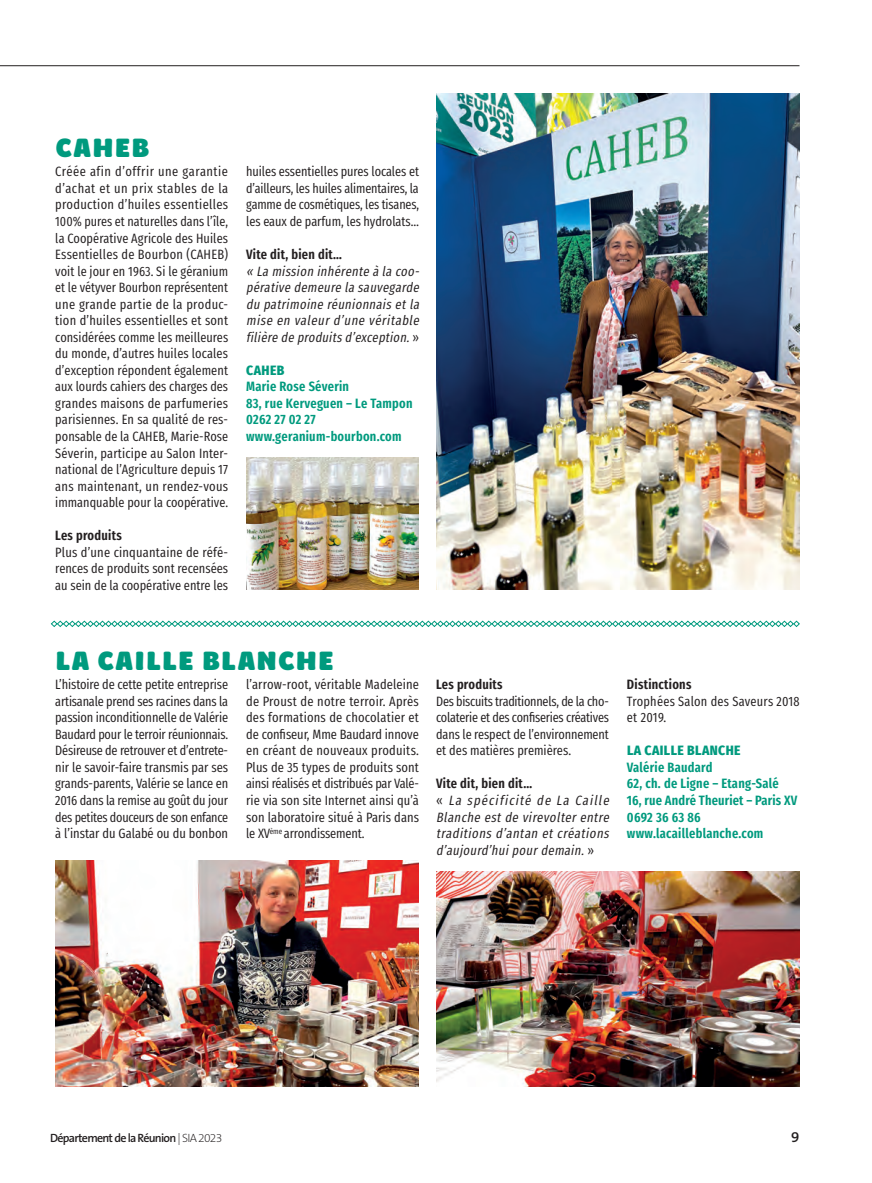
<style>
.page{position:relative;width:872px;height:1183px;background:#fff}
.page>*{position:absolute;margin:0;border:0;box-sizing:border-box;transform-origin:0 0}
.t1{font:900 27px "Brevia";letter-spacing:.035em;color:#009a7e}
.t2{font:600 15px "The Sans B6";color:#231f20}
.t3{font:13.5px/16.5px "Fira Sans Compressed";color:#231f20;text-align:justify}
.t4{font:italic 13.5px/16.5px "Fira Sans Compressed";color:#231f20;text-align:justify}
.t5{font:600 13.5px/16.5px "Fira Sans Compressed";letter-spacing:.02em;color:#009a7e}
.t6{font:600 13.5px "Fira Sans Compressed";letter-spacing:.02em;color:#231f20}
.t7{font:13.5px/16.5px "Fira Sans Compressed";letter-spacing:.02em;color:#231f20}
.t8{font:800 13.5px "Fira Sans Condensed";letter-spacing:.03em;color:#009a7e}
.t9{font:600 12px "The Sans B6";letter-spacing:-.06em;color:#231f20}
.s1{font-style:normal}
.s2{font-weight:600;font-style:normal}
.s3{font-family:"The Sans B2";font-weight:200}
</style>
<div class="page">
<hr style="left:0;top:65px;width:799px;height:1px;background:#231f20">
<svg style="left:51px;top:620px;width:749px;height:7px"></svg>
<img style="left:436px;top:94px;width:363px;height:495px">
<img style="left:246px;top:457px;width:173px;height:132px">
<img style="left:55px;top:860px;width:364px;height:225px">
<img style="left:436px;top:871px;width:363px;height:214px">
<h1 class="t1" style="left:55px;top:130px;width:96px">CAHEB</h1>
<p class="t3" style="left:55px;top:163px;width:174px">Créée afin d’offrir une garantie d’achat et un prix stables de la production d’huiles essentielles 100% pures et naturelles dans l’île, la Coopérative Agricole des Huiles Essentielles de Bourbon (CAHEB) voit le jour en 1963. Si le géranium et le vétyver Bourbon représentent une grande partie de la produc&shy;tion d’huiles essentielles et sont considérées comme les meilleures du monde, d’autres huiles locales d’exception répondent également aux lourds cahiers des charges des grandes maisons de parfumeries parisiennes. En sa qualité de res&shy;ponsable de la CAHEB, Marie-Rose Séverin, participe au Salon Inter&shy;national de l’Agriculture depuis 17 ans maintenant, un rendez-vous immanquable pour la coopérative.</p>
<p class="t6" style="left:55px;top:524px;width:68px">Les produits</p>
<p class="t3" style="left:55px;top:543px;width:174px">Plus d’une cinquantaine de réfé&shy;rences de produits sont recensées au sein de la coopérative entre les</p>
<p class="t3" style="left:246px;top:163px;width:174px">huiles essentielles pures locales et d’ailleurs, les huiles alimentaires, la gamme de cosmétiques, les tisanes, les eaux de parfum, les hydrolats…</p>
<p class="t6" style="left:246px;top:243px;width:97px">Vite dit, bien dit…</p>
<p class="t4" style="left:246px;top:262px;width:178px">« La mission inhérente à la coo&shy;pérative demeure la sauvegarde du patrimoine réunionnais etla mise en valeur d’une véritable filière de produitsd’exception.<span class="s1">»</span></p>
<p class="t8" style="left:246px;top:358px;width:40px">CAHEB</p>
<p class="t5" style="left:246px;top:377px;width:168px">Marie Rose Séverin<br>83, rue Kerveguen – Le Tampon<br>0262 27 02 27 www.geranium-bourbon.com</p>
<h1 class="t1" style="left:55px;top:643px;width:280px">LA CAILLE BLANCHE</h1>
<p class="t3" style="left:55px;top:675px;width:174px">L’histoire de cette petite entreprise artisanale prend ses racines dans la passion inconditionnelle de Valérie Baudard pour le terroir réunionnais.<br>Désireuse de retrouver et d’entrete&shy;nir le savoir-faire transmis par ses grands-parents, Valérie se lance en 2016 dans la remise au goût du jour des petites douceurs de son enfance à l’instar du Galabé ou du bonbon</p>
<p class="t3" style="left:246px;top:675px;width:174px">l’arrow-root, véritable Madeleine de Proust de notre terroir. Après des formations de chocolatier et de confiseur, Mme Baudard innove en créant de nouveaux produits.<br>Plus de 35 types de produits sont ainsi réalisés et distribués par Valé&shy;rie via son site Internet ainsi qu’à son laboratoire situé à Paris dans le XV<sup>ème</sup> arrondissement.</p>
<p class="t6" style="left:436px;top:673px;width:68px">Les produits</p>
<p class="t3" style="left:436px;top:692px;width:174px">Des biscuits traditionnels, de la cho&shy;colaterie et des confiseries créatives dans le respect de l’environnement et des matières premières.</p>
<p class="t4" style="left:436px;top:775px;width:178px;text-align:left"><span class="s2">Vite dit, bien dit…<br></span><span class="s1">«</span> La spécificité de La Caille<br>Blanche estde virevolterentre traditions d’antan etcréations d’aujourd’huipourdemain.<span class="s1">»</span></p>
<p class="t6" style="left:627px;top:673px;width:66px">Distinctions</p>
<p class="t7" style="left:627px;top:692px;width:174px">Trophées Salon des Saveurs 2018 et 2019.</p>
<p class="t8" style="left:627px;top:738px;width:115px">LA CAILLE BLANCHE</p>
<p class="t5" style="left:627px;top:758px;width:172px">Valérie Baudard<br>62, ch. de Ligne – Etang-Salé<br>16, rue André Theuriet – Paris XV<br>0692 36 63 86 www.lacailleblanche.com</p>
<p class="t9" style="left:50px;top:1131px;width:174px">Département de la Réunion <span class="s3">| SIA 2023</span></p>
<p class="t2" style="left:791px;top:1128px;width:10px">9</p>
</div>
